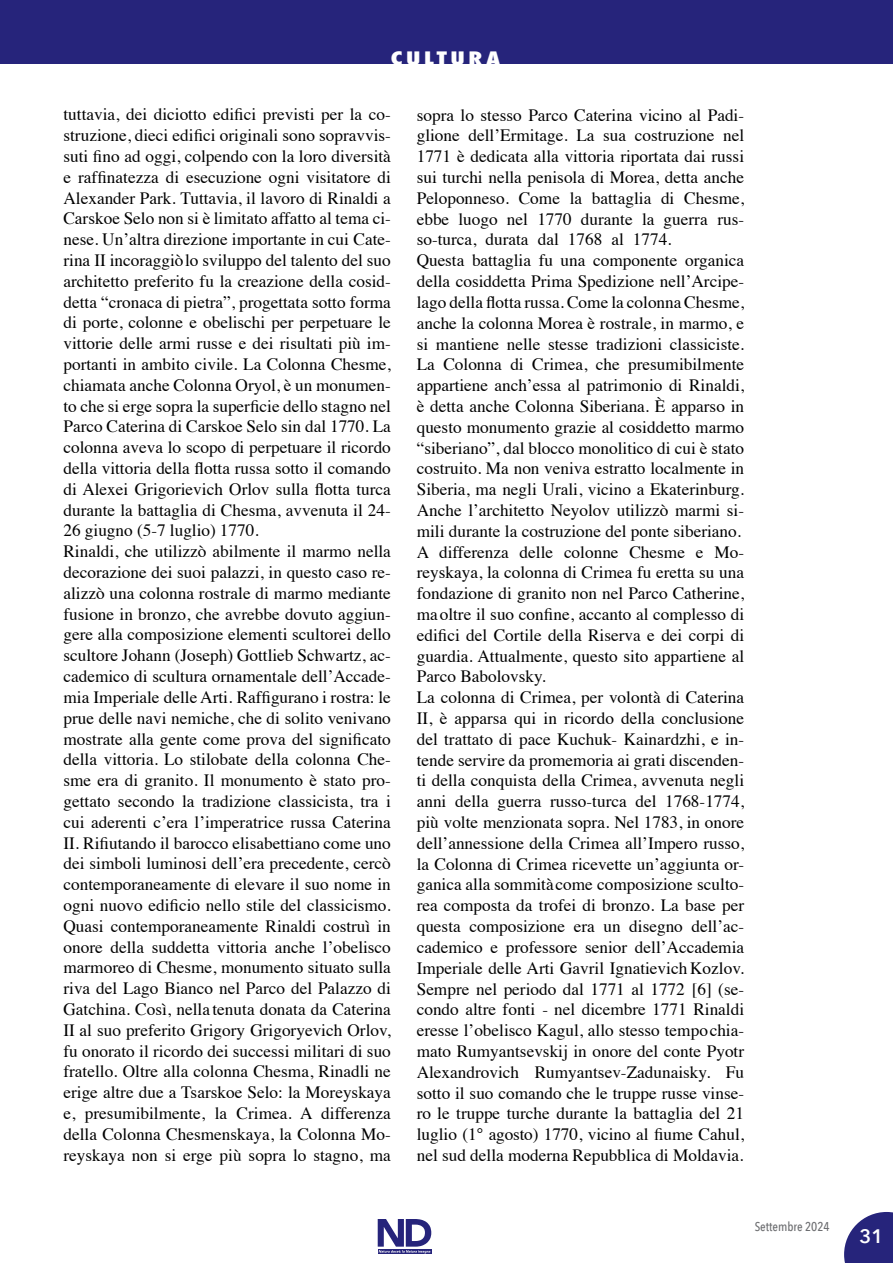
<style>
.page{position:relative;width:893px;height:1263px;background:#fff}
.page>*{position:absolute;margin:0;border:0;box-sizing:border-box;transform-origin:0 0}
.t1{font:600 19.5px "Avenir Next";color:#fff}
.t2{font:800 condensed 18px "Futura";letter-spacing:.15em;color:#fff;scale:1.3 1}
.t3{font:17.25px/20.9px "Times";color:#000}
.t4{font:500 12.75px "Avenir Next Condensed";color:#6d6e71}
</style>
<div class="page">
<svg style="left:844px;top:1212px;width:49px;height:51px;background:#48468f"></svg>
<div style="left:0;top:0;width:893px;height:64px;background:#26247b"></div>
<div style="left:378px;top:1249px;width:53px;height:5px;background:#26247b"></div>
<svg style="left:378px;top:1219px;width:53px;height:34px"></svg>
<p class="t2" style="left:391px;top:46px;width:86px">CULTURA</p>
<p class="t3" style="left:63px;top:103px;width:329px">tuttavia, dei diciotto edifici previsti per la co&shy;struzione, dieci edifici originali sono sopravvis&shy;suti fino ad oggi, colpendo con la loro diversità e raffinatezza di esecuzione ogni visitatore di Alexander Park. Tuttavia, il lavoro di Rinaldi a Carskoe Selo non si è limitato affatto al tema ci&shy;nese. Un’altra direzione importante in cui Cate&shy;rina II incoraggiò lo sviluppo del talento del suo architetto preferito fu la creazione della cosid&shy;detta “cronaca di pietra”, progettata sotto forma di porte, colonne e obelischi per perpetuare le vittorie delle armi russe e dei risultati più im&shy;portanti in ambito civile. La Colonna Chesme, chiamata anche Colonna Oryol, è un monumen&shy;to che si erge sopra la superficie dello stagno nel Parco Caterina di Carskoe Selo sin dal 1770. La colonna aveva lo scopo di perpetuare il ricordo della vittoria della flotta russa sotto il comando di Alexei Grigorievich Orlov sulla flotta turca durante la battaglia di Chesma, avvenuta il 24- 26 giugno (5-7 luglio) 1770.<br>Rinaldi, che utilizzò abilmente il marmo nella decorazione dei suoi palazzi, in questo caso re&shy;alizzò una colonna rostrale di marmo mediante fusione in bronzo, che avrebbe dovuto aggiun&shy;gere alla composizione elementi scultorei dello scultore Johann (Joseph) Gottlieb Schwartz, ac&shy;cademico di scultura ornamentale dell’Accade&shy;mia Imperiale delle Arti. Raffigurano i rostra: le prue delle navi nemiche, che di solito venivano mostrate alla gente come prova del significato della vittoria. Lo stilobate della colonna Che&shy;sme era di granito. Il monumento è stato pro&shy;gettato secondo la tradizione classicista, tra i cui aderenti c’era l’imperatrice russa Caterina II. Rifiutando il barocco elisabettiano come uno dei simboli luminosi dell’era precedente, cercò contemporaneamente di elevare il suo nome in ogni nuovo edificio nello stile del classicismo.<br>Quasi contemporaneamente Rinaldi costruì in onore della suddetta vittoria anche l’obelisco marmoreo di Chesme, monumento situato sulla riva del Lago Bianco nel Parco del Palazzo di Gatchina. Così, nella tenuta donata da Caterina II al suo preferito Grigory Grigoryevich Orlov, fu onorato il ricordo dei successi militari di suo fratello. Oltre alla colonna Chesma, Rinadli ne erige altre due a Tsarskoe Selo: la Moreyskaya e, presumibilmente, la Crimea. A differenza della Colonna Chesmenskaya, la Colonna Mo&shy;reyskaya non si erge più sopra lo stagno, ma</p>
<p class="t3" style="left:417px;top:103px;width:329px">sopra lo stesso Parco Caterina vicino al Padi&shy;glione dell’Ermitage. La sua costruzione nel 1771 è dedicata alla vittoria riportata dai russi sui turchi nella penisola di Morea, detta anche Peloponneso. Come la battaglia di Chesme, ebbe luogo nel 1770 durante la guerra rus&shy;so-turca, durata dal 1768 al 1774.<br>Questa battaglia fu una componente organica della cosiddetta Prima Spedizione nell’Arcipe&shy;lago della flotta russa. Come la colonna Chesme, anche la colonna Morea è rostrale, in marmo, e si mantiene nelle stesse tradizioni classiciste.<br>La Colonna di Crimea, che presumibilmente appartiene anch’essa al patrimonio di Rinaldi, è detta anche Colonna Siberiana. È apparso in questo monumento grazie al cosiddetto marmo “siberiano”, dal blocco monolitico di cui è stato costruito. Ma non veniva estratto localmente in Siberia, ma negli Urali, vicino a Ekaterinburg.<br>Anche l’architetto Neyolov utilizzò marmi si&shy;mili durante la costruzione del ponte siberiano.<br>A differenza delle colonne Chesme e Mo&shy;reyskaya, la colonna di Crimea fu eretta su una fondazione di granito non nel Parco Catherine, ma oltre il suo confine, accanto al complesso di edifici del Cortile della Riserva e dei corpi di guardia. Attualmente, questo sito appartiene al Parco Babolovsky.<br>La colonna di Crimea, per volontà di Caterina II, è apparsa qui in ricordo della conclusione del trattato di pace Kuchuk- Kainardzhi, e in&shy;tende servire da promemoria ai grati discenden&shy;ti della conquista della Crimea, avvenuta negli anni della guerra russo-turca del 1768-1774, più volte menzionata sopra. Nel 1783, in onore dell’annessione della Crimea all’Impero russo, la Colonna di Crimea ricevette un’aggiunta or&shy;ganica alla sommità come composizione sculto&shy;rea composta da trofei di bronzo. La base per questa composizione era un disegno dell’ac&shy;cademico e professore senior dell’Accademia Imperiale delle Arti Gavril Ignatievich Kozlov.<br>Sempre nel periodo dal 1771 al 1772 [6] (se&shy;condo altre fonti - nel dicembre 1771 Rinaldi eresse l’obelisco Kagul, allo stesso tempo chia&shy;mato Rumyantsevskij in onore del conte Pyotr Alexandrovich Rumyantsev-Zadunaisky. Fu sotto il suo comando che le truppe russe vinse&shy;ro le truppe turche durante la battaglia del 21 luglio (1° agosto) 1770, vicino al fiume Cahul, nel sud della moderna Repubblica di Moldavia.</p>
<p class="t4" style="left:755px;top:1219px;width:76px">Settembre 2024</p>
<p class="t1" style="left:860px;top:1219px;width:25px">31</p>
</div>
